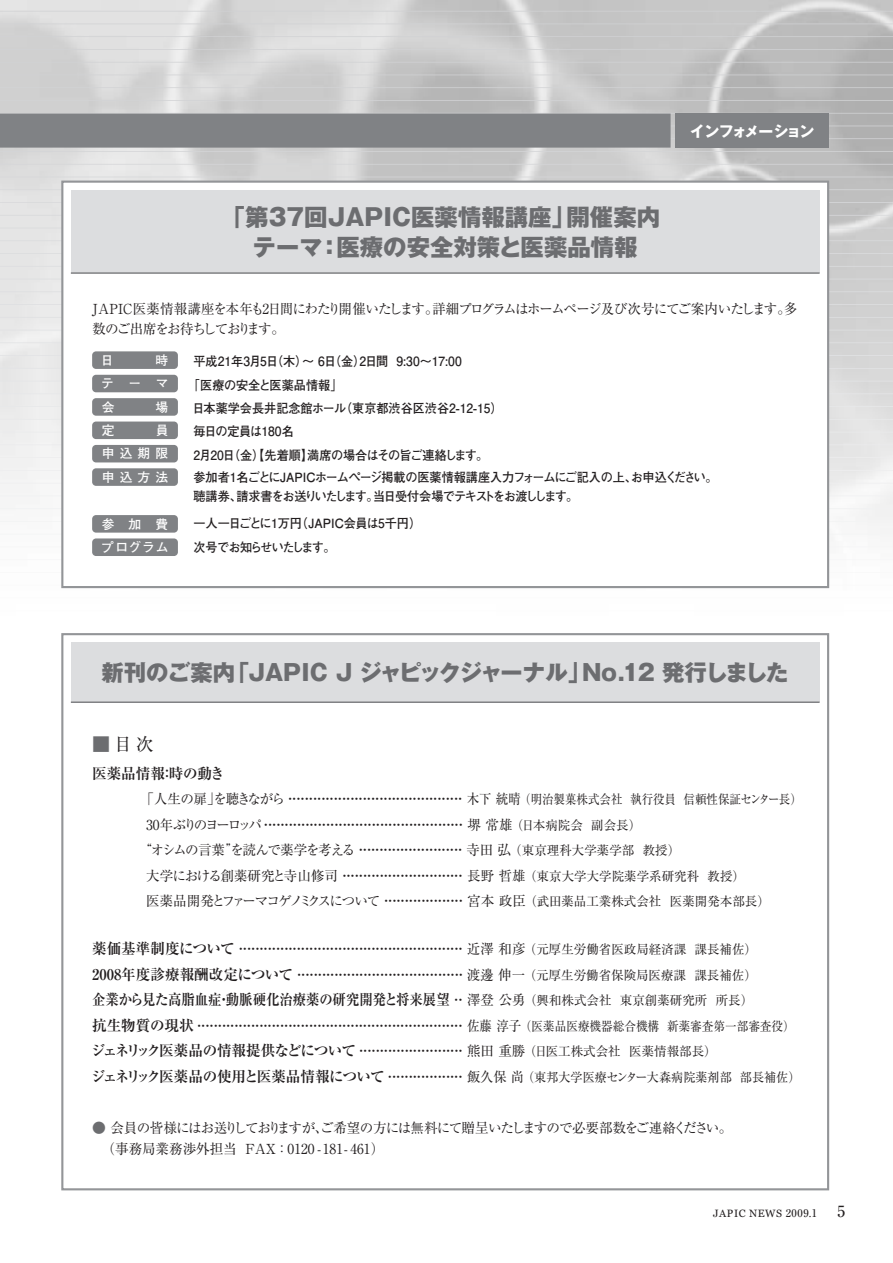
<style>
.page{position:relative;width:893px;height:1263px;background:#fff}
.page>*{position:absolute;margin:0;border:0;box-sizing:border-box;transform-origin:0 0}
.t1{font:23.4px/30.8px "Gothic MB101 Pro Heavy 90 pv RKSJ H";color:#6c6d70;text-align:center}
.t2{font:22.35px "Gothic MB101 Pro Heavy 90 pv RKSJ H";letter-spacing:-.02em;color:#6c6d70}
.t3{font:18px "Ryumin Pro Regular 90 pv RKSJ H";color:#231f20}
.t4{font:15.45px "Ryumin Pro Medium 90 pv RKSJ H";color:#231f20}
.t5{font:14.85px "Ryumin Pro Bold 90 pv RKSJ H";color:#231f20;scale:.9 1}
.t6{font:14.85px "Ryumin Pro Bold 90 pv RKSJ H";color:#231f20}
.t7{font:14.85px "Gothic MB101 Pro Bold 90 pv RKSJ H";letter-spacing:-.085em;color:#fff}
.t8{font:13.8px/25.5px "Ryumin Pro Regular 90 pv RKSJ H";letter-spacing:-.065em;color:#231f20}
.t9{font:13.8px/21.3px "Ryumin Pro Regular 90 pv RKSJ H";letter-spacing:-.035em;color:#231f20}
.t10{font:13.8px/20.2px "Ryumin Pro Regular 90 pv RKSJ H";letter-spacing:-.095em;color:#231f20}
.t11{font:13.8px "Ryumin Pro Regular 90 pv RKSJ H";letter-spacing:-.165em;color:#231f20}
.t12{font:13.8px "Ryumin Pro Regular 90 pv RKSJ H";letter-spacing:-.005em;color:#231f20}
.t13{font:13.8px "Ryumin Pro Regular 90 pv RKSJ H";letter-spacing:-.13em;color:#231f20}
.t14{font:13.8px "Ryumin Pro Regular 90 pv RKSJ H";letter-spacing:-.1em;color:#231f20}
.t15{font:12.75px/19.2px "Futo Go B101 Pro Bold 90 pv RKSJ H";letter-spacing:-.065em;color:#231f20;scale:.95 1}
.t16{font:12.75px "Futo Go B101 Pro Bold 90 pv RKSJ H";color:#231f20;scale:.95 1}
.t17{font:12.75px "Ryumin Pro Regular 90 pv RKSJ H";color:#231f20;scale:.95 1}
.t18{font:12.75px "Futo Go B101 Pro Bold 90 pv RKSJ H";letter-spacing:-.035em;color:#231f20;scale:.95 1}
.t19{font:12.75px/23.4px "Futo Go B101 Pro Bold 90 pv RKSJ H";letter-spacing:-.055em;color:#231f20;scale:.95 1}
.t20{font:12.75px/23.4px "Futo Go B101 Pro Bold 90 pv RKSJ H";letter-spacing:.4em;color:#fff;text-align:justify}
.t21{font:12.75px/23.4px "Futo Go B101 Pro Bold 90 pv RKSJ H";letter-spacing:.085em;color:#fff}
.t22{font:10.65px "Georgia";letter-spacing:.05em;color:#231f20}
.s1{font-family:"Futo Go B101 Pro Bold 90 pv RKSJ H";color:#6c6d70}
.s2{font-size:12.75px}
.s3{font-family:"Ryumin Pro Bold 90 pv RKSJ H";font-size:14.85px}
.s4{font-family:"Ryumin Pro Regular 90 pv RKSJ H";font-size:13.8px}
.s5{font-family:"Ryumin Pro Regular 90 pv RKSJ H";font-size:12.75px}
.s6{font-size:13.8px}
.s7{font-family:"Ryumin Pro Medium 90 pv RKSJ H"}
</style>
<div class="page">
<svg style="left:0;top:11px;width:892px;height:579px"></svg>
<div style="left:62px;top:182px;width:766px;height:405px;background:#fff"></div>
<div style="left:61px;top:181px;width:768px;height:407px;border:2px solid #939598"></div>
<div style="left:71px;top:190px;width:748px;height:83px;background:#dcdddf"></div>
<hr style="left:71px;top:272px;width:748px;height:2px;background:#6c6d70">
<div style="left:71px;top:643px;width:748px;height:59px;background:#dcdddf"></div>
<hr style="left:71px;top:702px;width:748px;height:1px;background:#6c6d70">
<div style="left:0;top:114px;width:670px;height:34px;background:#808285"></div>
<div style="left:675px;top:114px;width:153px;height:34px;background:#808285"></div>
<div style="left:92px;top:351px;width:86px;height:18px;background:#808285;border-radius:4px"></div>
<div style="left:92px;top:375px;width:86px;height:17px;background:#808285;border-radius:4px"></div>
<div style="left:92px;top:398px;width:86px;height:18px;background:#808285;border-radius:4px"></div>
<div style="left:92px;top:422px;width:86px;height:17px;background:#808285;border-radius:4px"></div>
<div style="left:92px;top:445px;width:86px;height:17px;background:#808285;border-radius:4px"></div>
<div style="left:92px;top:468px;width:86px;height:18px;background:#808285;border-radius:4px"></div>
<div style="left:92px;top:515px;width:86px;height:18px;background:#808285;border-radius:4px"></div>
<div style="left:92px;top:538px;width:86px;height:18px;background:#808285;border-radius:4px"></div>
<h1 class="t1" style="left:222px;top:205px;width:440px">「第37回JAPIC医薬情報講座」開催案内テーマ：医療の安全対策と医薬品情報</h1>
<p class="t7" style="left:690px;top:125px;width:126px">インフォメーション</p>
<p class="t10" style="left:92px;top:301px;width:707px">JAPIC医薬情報講座を本年も2日間にわたり開催いたします。詳細プログラムはホームページ及び次号にてご案内いたします。多数のご出席をお待ちしております。</p>
<p class="t20" style="left:101px;top:350px;width:69px">日　時テーマ会</p>
<p class="t20" style="left:155px;top:397px;width:14px">場</p>
<p class="t20" style="left:102px;top:420px;width:14px">定</p>
<p class="t20" style="left:102px;top:420px;width:68px;text-indent:54px">員申込期限申込方法</p>
<p class="t21" style="left:101px;top:514px;width:69px">参加費プログラム</p>
<p class="t16" style="left:193px;top:357px;width:284px">平成21年3月5日（木）～ 6日（金）2日間 9:30～17:00</p>
<p class="t16" style="left:188px;top:380px;width:164px">「医療の安全と医薬品情報」</p>
<p class="t16" style="left:192px;top:403px;width:328px">日本薬学会長井記念館ホール（東京都渋谷区渋谷2-12-15）</p>
<p class="t18" style="left:193px;top:427px;width:107px">毎日の定員は180名</p>
<p class="t18" style="left:193px;top:450px;width:312px">2月20日（金）【先着順】満席の場合はその旨ご連絡します。</p>
<p class="t15" style="left:193px;top:469px;width:553px">参加者1名ごとにJAPICホームページ掲載の医薬情報講座入力フォームにご記入の上、お申込ください。聴講券、請求書をお送りいたします。当日受付会場でテキストをお渡しします。</p>
<p class="t19" style="left:193px;top:514px;width:241px">一人一日ごとに1万円（JAPIC会員は5千円）次号でお知らせいたします。</p>
<h2 class="t2" style="left:102px;top:664px;width:688px">新刊のご案内「JAPIC J ジャピックジャーナル」No.12 発行しました</h2>
<h3 class="t3" style="left:92px;top:738px;width:63px"><span class="s1">■</span> 目 次</h3>
<p class="t6" style="left:92px;top:768px;width:134px">医薬品情報：時の動き</p>
<p class="t8" style="left:140px;top:788px;width:663px">「人生の扉」を聴きながら ・・・・・・・・・・・・・・・・・・・・・・・・・・・・・・・・・・・・・・・・・・ 木下 統晴 <span class="s2">（明治製菓株式会社 執行役員 信頼性保証センター長）</span></p>
<p class="t11" style="left:146px;top:819px;width:496px">30年ぶりのヨーロッパ ・・・・・・・・・・・・・・・・・・・・・・・・・・・・・・・・・・・・・・・・・・・・・・・・ 堺 常雄 <span class="s2">（日本病院会 副会長）</span></p>
<p class="t14" style="left:138px;top:845px;width:543px">“オシムの言葉”を読んで薬学を考える ・・・・・・・・・・・・・・・・・・・・・・・・・ 寺田 弘 <span class="s2">（東京理科大学薬学部 教授）</span></p>
<p class="t12" style="left:146px;top:870px;width:600px">大学における創薬研究と寺山修司 ・・・・・・・・・・・・・・・・・・・・・・・・・・・・・ 長野 哲雄 <span class="s2">（東京大学大学院薬学系研究科 教授）</span></p>
<p class="t13" style="left:146px;top:896px;width:625px">医薬品開発とファーマコゲノミクスについて ・・・・・・・・・・・・・・・・・・・ 宮本 政臣 <span class="s2">（武田薬品工業株式会社 医薬開発本部長）</span></p>
<p class="t8" style="left:92px;top:938px;width:666px"><span class="s3">薬価基準制度について</span> ・・・・・・・・・・・・・・・・・・・・・・・・・・・・・・・・・・・・・・・・・・・・・・・・・・・・・・ 近澤 和彦 <span class="s2">（元厚生労働省医政局経済課 課長補佐）<br></span><span class="s3">2008年度診療報酬改定について</span> ・・・・・・・・・・・・・・・・・・・・・・・・・・・・・・・・・・・・・・・・ 渡邊 伸一 <span class="s2">（元厚生労働省保険局医療課 課長補佐）</span></p>
<p class="t5" style="left:92px;top:994px;width:736px">企業から見た高脂血症・動脈硬化治療薬の研究開発と将来展望 <span class="s4">・・ 澤登 公勇</span> <span class="s5">（興和株式会社 東京創薬研究所 所長）</span></p>
<p class="t8" style="left:91px;top:1015px;width:705px"><span class="s3">抗生物質の現状</span> ・・・・・・・・・・・・・・・・・・・・・・・・・・・・・・・・・・・・・・・・・・・・・・・・・・・・・・・・・・・・・・・・ 佐藤 淳子 <span class="s2">（医薬品医療機器総合機構 新薬審査第一部審査役）</span><span class="s3">ジェネリック医薬品の情報提供などについて</span> ・・・・・・・・・・・・・・・・・・・・・・・・・ 熊田 重勝 <span class="s2">（日医工株式会社 医薬情報部長）</span></p>
<p class="t17" style="left:91px;top:1072px;width:748px"><span class="s3">ジェネリック医薬品の使用と医薬品情報について</span> <span class="s6">・・・・・・・・・・・・・・・・・・ 飯久保 尚</span> （東邦大学医療センター大森病院薬剤部 部長補佐）</p>
<p class="t9" style="left:92px;top:1119px;width:641px"><span class="s1">●</span> 会員の皆様にはお送りしておりますが、ご希望の方には無料にて贈呈いたしますので必要部数をご連絡ください。　（事務局業務渉外担当 FAX ：0120 -181- 461）</p>
<p class="t22" style="left:713px;top:1207px;width:105px">JAPIC NEWS <span class="s7">2009.1</span></p>
<p class="t4" style="left:837px;top:1206px;width:9px">5</p>
</div>
